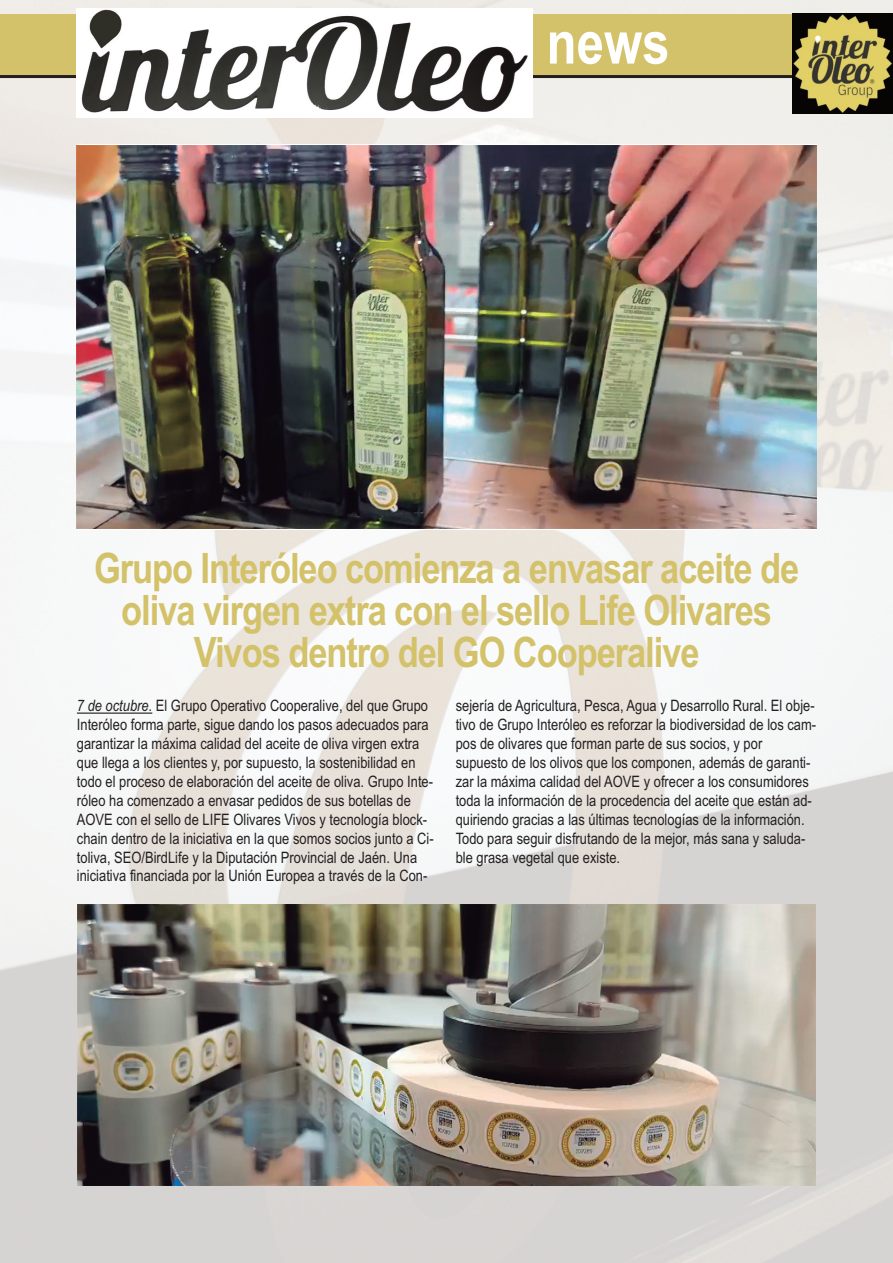
<style>
.page{position:relative;width:893px;height:1263px;background:#fff}
.page>*{position:absolute;margin:0;border:0;box-sizing:border-box;transform-origin:0 0}
.t1{font:700 60px "Arial Narrow";color:#fff}
.t2{font:700 42px/42px "Arial Narrow";letter-spacing:-.025em;color:#d3c269;text-align:center}
.t3{font:15.75px/18.9px "Arial Narrow";color:#231f20}
.s1{font-style:italic}
</style>
<div class="page">
<img style="left:0;top:0;width:892px;height:1262px">
<div style="left:0;top:14px;width:816px;height:63px;background:#d3c269"></div>
<hr style="left:0;top:75px;width:815px;height:3px;background:#231f20">
<img style="left:793px;top:13px;width:100px;height:100px">
<img style="left:77px;top:8px;width:456px;height:109px">
<img style="left:77px;top:146px;width:739px;height:383px">
<hr style="left:77px;top:712px;width:75px;height:2px;background:#231f20">
<img style="left:77px;top:905px;width:738px;height:280px">
<h1 class="t1" style="left:546px;top:8px;width:125px">news</h1>
<h2 class="t2" style="left:94px;top:548px;width:707px">Grupo Interóleo comienza a envasar aceite de oliva virgen extra con el sello Life Olivares<br>Vivos dentro del GO Cooperalive</h2>
<p class="t3" style="left:77px;top:696px;width:358px"><span class="s1">7 de octubre.</span> El Grupo Operativo Cooperalive, del que Grupo Interóleo forma parte, sigue dando los pasos adecuados para garantizar la máxima calidad del aceite de oliva virgen extra que llega a los clientes y, por supuesto, la sostenibilidad en todo el proceso de elaboración del aceite de oliva. Grupo Inte&shy;róleo ha comenzado a envasar pedidos de sus botellas de AOVE con el sello de LIFE Olivares Vivos y tecnología block&shy;chain dentro de la iniciativa en la que somos socios junto a Ci&shy;toliva, SEO/BirdLife y la Diputación Provincial de Jaén. Una iniciativa financiada por la Unión Europea a través de la Con-</p>
<p class="t3" style="left:456px;top:696px;width:362px">sejería de Agricultura, Pesca, Agua y Desarrollo Rural. El obje&shy;tivo de Grupo Interóleo es reforzar la biodiversidad de los cam&shy;pos de olivares que forman parte de sus socios, y por supuesto de los olivos que los componen, además de garanti&shy;zar la máxima calidad del AOVE y ofrecer a los consumidores toda la información de la procedencia del aceite que están ad&shy;quiriendo gracias a las últimas tecnologías de la información.<br>Todo para seguir disfrutando de la mejor, más sana y saluda&shy;ble grasa vegetal que existe.</p>
</div>
